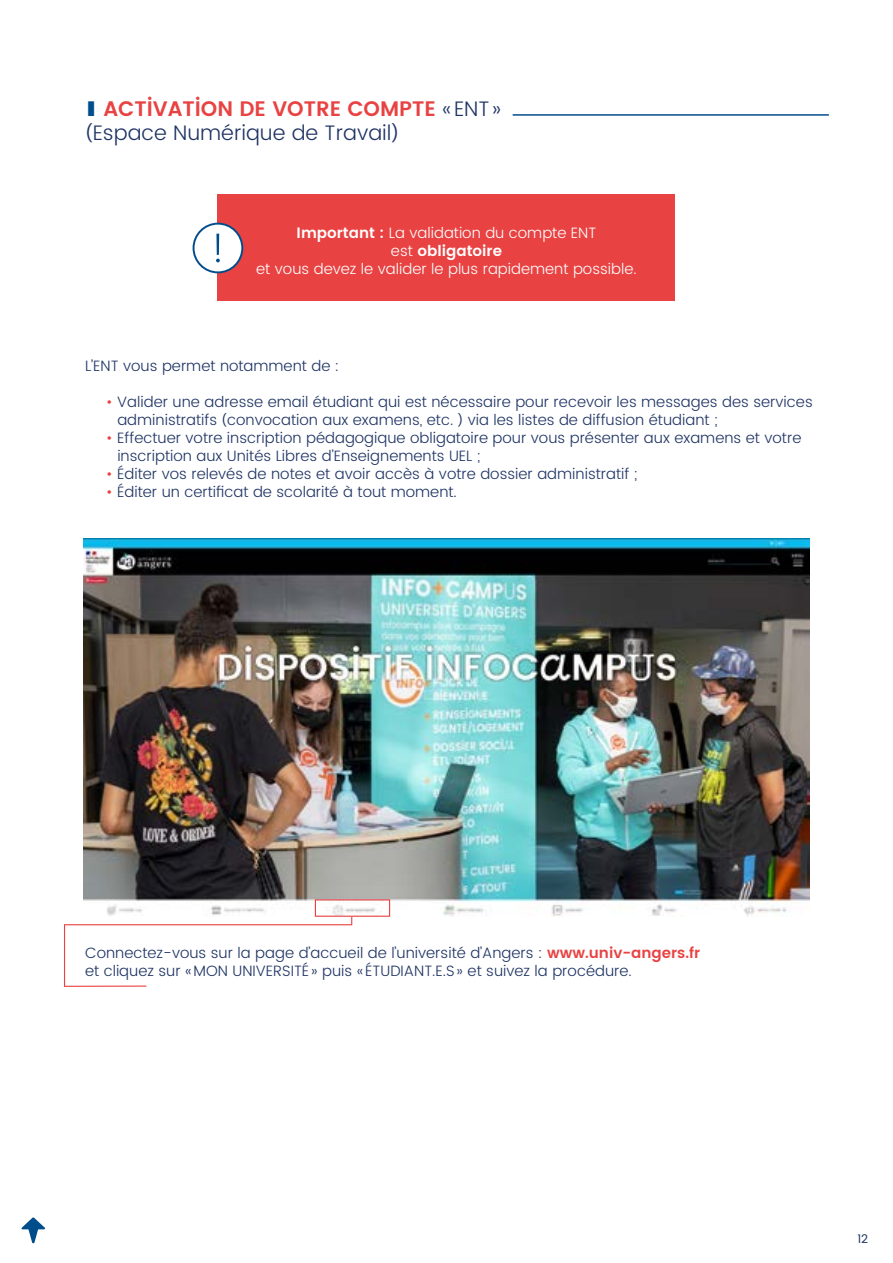
<style>
.page{position:relative;width:893px;height:1263px;background:#fff}
.page>*{position:absolute;margin:0;border:0;box-sizing:border-box;transform-origin:0 0}
.t1{font:600 21px "UA Poppins Titre";color:#e84242}
.t2{font:300 21px "UA Poppins Texte";color:#1f3464}
.t3{font:300 15px/18px "UA Poppins Texte";color:#1f3464}
.t4{font:300 15px/18px "UA Poppins Texte";color:#fff;text-align:center}
.t5{font:12px "UA Poppins Texte";color:#1f3464}
.s1{color:#004d8c}
.s2{font-family:"UA Poppins Texte";font-weight:300;color:#1f3464}
.s3{font-weight:600}
.s4{color:#e84242}
.s5{font-weight:600;color:#e84242}
</style>
<div class="page">
<svg style="left:21px;top:1217px;width:24px;height:26px"></svg>
<hr style="left:513px;top:114px;width:315px;height:2px;background:#004d8c">
<img style="left:84px;top:539px;width:725px;height:378px">
<div style="left:315px;top:899px;width:75px;height:18px;border:1px solid #e84242"></div>
<svg style="left:64px;top:916px;width:289px;height:71px"></svg>
<div style="left:218px;top:195px;width:457px;height:106px;background:#e84242"></div>
<svg style="left:193px;top:223px;width:50px;height:50px"></svg>
<div style="left:195px;top:225px;width:46px;height:46px;background:#fff;border-radius:50%"></div>
<svg style="left:216px;top:259px;width:4px;height:3px"></svg>
<hr style="left:216px;top:234px;width:3px;height:21px;background:#004d8c">
<h1 class="t1" style="left:85px;top:94px;width:418px"><span class="s1">§</span> ACTIVATION DE VOTRE COMPTE <span class="s2">« ENT»</span></h1>
<h1 class="t2" style="left:85px;top:118px;width:316px">(Espace Numérique de Travail)</h1>
<p class="t4" style="left:256px;top:224px;width:382px"><span class="s3">Important :</span> La validation du compte ENT<br>est <span class="s3">obligatoire<br></span>et vous devez le valider le plus rapidement possible.</p>
<p class="t3" style="left:85px;top:358px;width:256px">L’ENT vous permet notamment de :</p>
<p class="t3" style="left:117px;top:394px;width:697px;text-indent:-11px"><span class="s4">•</span> Valider une adresse email étudiant qui est nécessaire pour recevoir les messages des services administratifs (convocation aux examens, etc. ) via les listes de diffusion étudiant ;</p>
<p class="t3" style="left:117px;top:430px;width:685px;text-indent:-11px"><span class="s4">•</span> Effectuer votre inscription pédagogique obligatoire pour vous présenter aux examens et votre inscription aux Unités Libres d’Enseignements UEL ;</p>
<p class="t3" style="left:106px;top:466px;width:533px"><span class="s4">•</span> Éditer vos relevés de notes et avoir accès à votre dossier administratif ;</p>
<p class="t3" style="left:106px;top:484px;width:352px"><span class="s4">•</span> Éditer un certificat de scolarité à tout moment.</p>
<p class="t3" style="left:85px;top:945px;width:617px">Connectez-vous sur la page d’accueil de l’université d’Angers : <span class="s5">www.univ-angers.fr </span>et cliquez sur «MON UNIVERSITÉ » puis « ÉTUDIANT.E.S» et suivez la procédure.</p>
<p class="t5" style="left:857px;top:1230px;width:12px">12</p>
</div>
